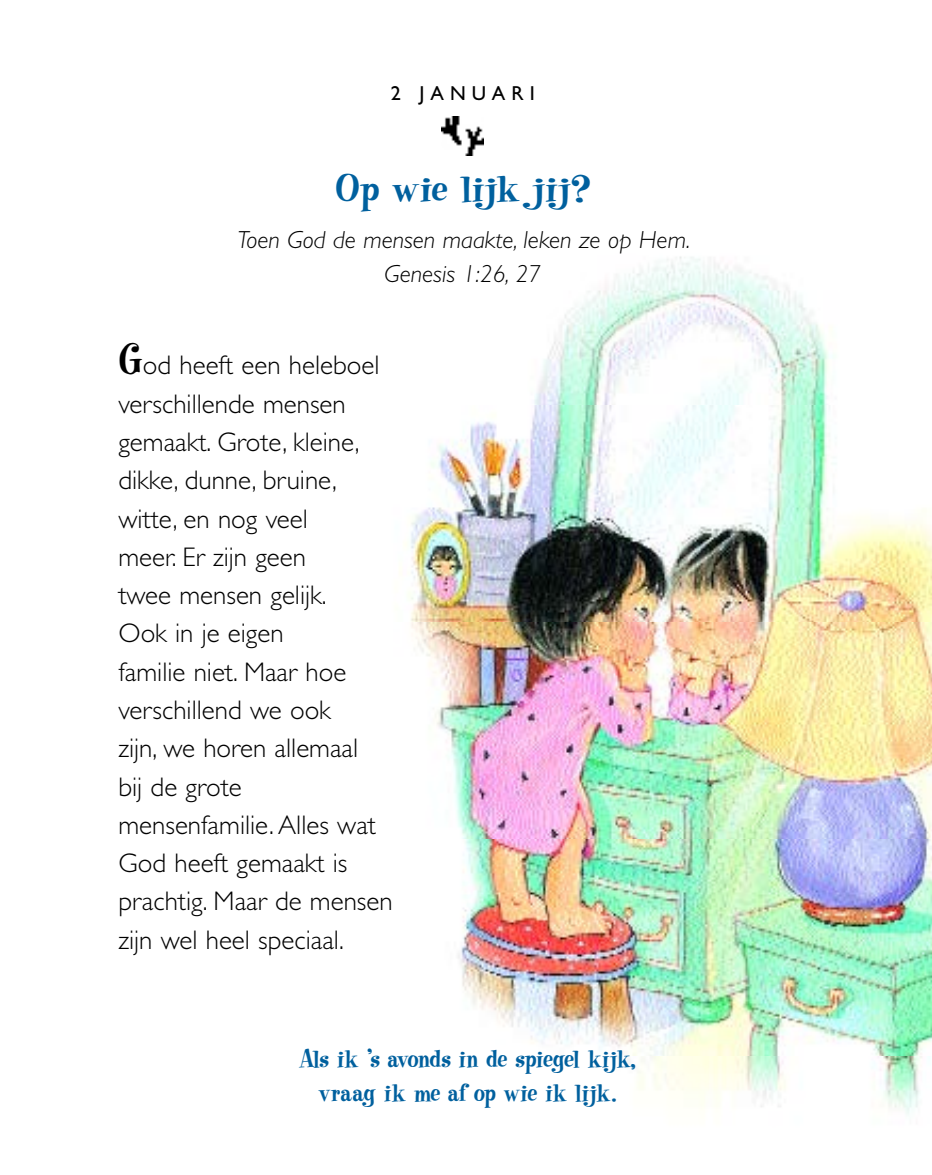
<style>
.page{position:relative;width:932px;height:1175px;background:#fff}
.page>*{position:absolute;margin:0;border:0;box-sizing:border-box;transform-origin:0 0}
.t1{font:40.5px "Heatwave";color:#00609e;scale:1.1 1}
.t2{font:300 27px/38.2px "Gill Sans";color:#000}
.t3{font:27px/33.8px "Heatwave";letter-spacing:-.01em;color:#00609e;text-align:center}
.t4{font:italic 300 24.75px/33.8px "Gill Sans";color:#000;text-align:center}
.t5{font:20.25px "Gill Sans";letter-spacing:.3em;color:#000}
.s1{font-family:"Heatwave";font-weight:400;font-size:45px}
</style>
<div class="page">
<img style="left:441px;top:116px;width:42px;height:40px">
<img style="left:405px;top:256px;width:527px;height:859px">
<p class="t5" style="left:391px;top:82px;width:145px">2 JANUARI</p>
<h1 class="t1" style="left:335px;top:164px;width:233px">Op wie lijk jij?</h1>
<p class="t4" style="left:237px;top:223px;width:454px">Toen God de mensen maakte, leken ze op Hem.<br>Genesis 1:26, 27</p>
<p class="t2" style="left:118px;top:346px;width:276px"><span class="s1">G</span>od heeft een heleboel verschillende mensen gemaakt. Grote, kleine, dikke, dunne, bruine, witte, en nog veel<br>meer. Er zijn geen<br>twee mensen gelijk.<br>Ook in je eigen<br>familie niet. Maar hoe verschillend we ook<br>zijn, we horen allemaal<br>bij de grote mensenfamilie. Alles wat<br>God heeft gemaakt is prachtig. Maar de mensen zijn wel heel speciaal.</p>
<p class="t3" style="left:300px;top:1041px;width:338px">Als ik ’s avonds in de spiegel kijk, vraag ik me af op wie ik lijk.</p>
</div>
